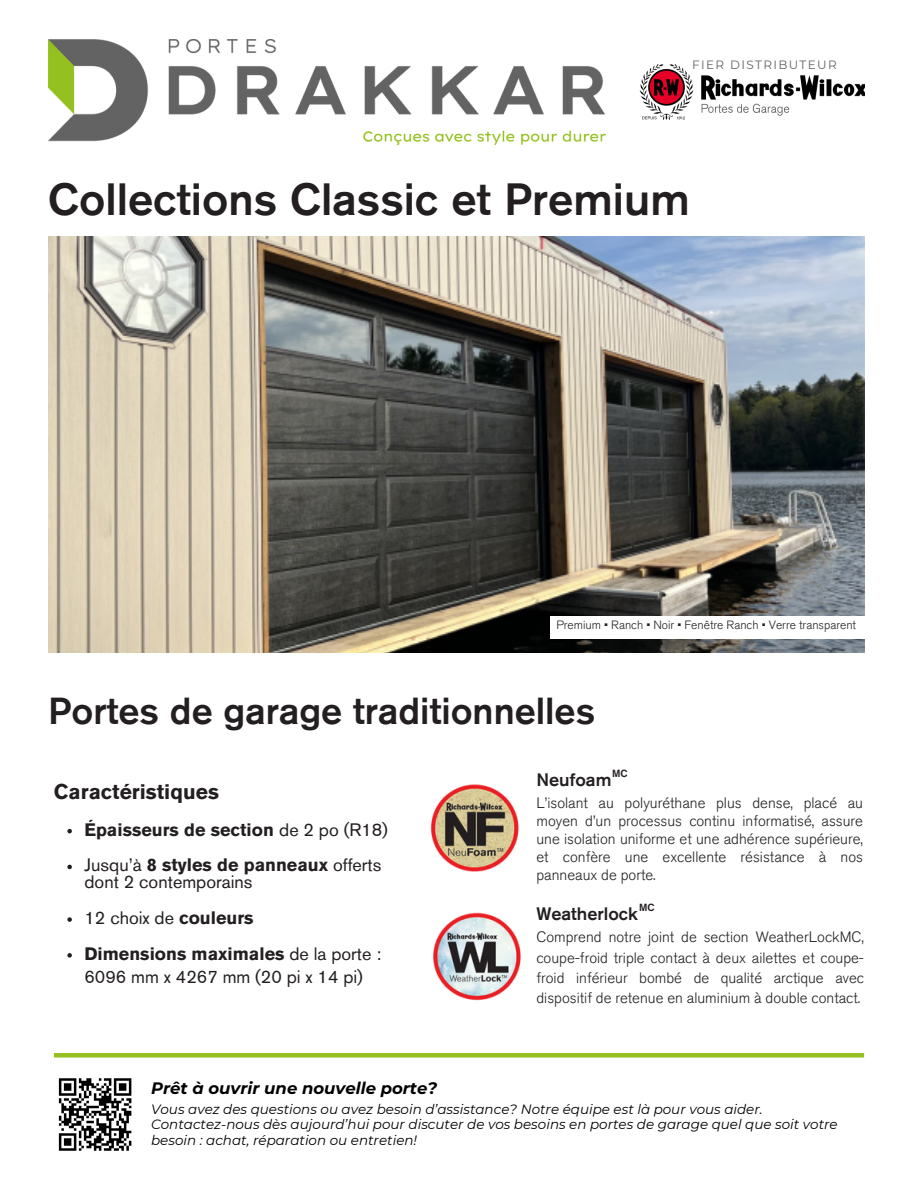
<style>
.page{position:relative;width:918px;height:1188px;background:#fff}
.page>*{position:absolute;margin:0;border:0;box-sizing:border-box;transform-origin:0 0}
.t1{font:500 45px "Akzidenz Grotesk Pro";color:#231f20}
.t2{font:500 37.5px "Akzidenz Grotesk Pro";color:#231f20}
.t3{font:700 21px "Akzidenz Grotesk Pro";color:#231f20}
.t4{font:18px/16.8px "Akzidenz Grotesk Pro";color:#231f20}
.t5{font:700 18px "Akzidenz Grotesk Pro";color:#231f20}
.t6{font:500 18px "Akzidenz Grotesk Pro";color:#231f20}
.t7{font:italic 700 16.5px "Montserrat";color:#000}
.t8{font:300 15px/18px "Akzidenz Grotesk Pro";color:#231f20;text-align:justify}
.t9{font:italic 13.5px/15.8px "Montserrat";color:#000}
.t10{font:300 12px "Akzidenz Grotesk Pro";color:#231f20}
.t11{font:12px "Montserrat";letter-spacing:.115em;color:#646363}
.t12{font:500 10.35px "Akzidenz Grotesk Pro";color:#231f20}
.s1{font-weight:400}
.s2{font-weight:700}
</style>
<div class="page">
<img style="left:639px;top:64px;width:226px;height:56px">
<img style="left:48px;top:40px;width:557px;height:104px">
<img style="left:48px;top:236px;width:817px;height:416px">
<div style="left:551px;top:616px;width:314px;height:23px;background:#fff"></div>
<img style="left:430px;top:784px;width:89px;height:88px">
<img style="left:433px;top:912px;width:88px;height:89px">
<svg style="left:67px;top:829px;width:5px;height:4px"></svg>
<svg style="left:67px;top:917px;width:5px;height:5px"></svg>
<svg style="left:67px;top:865px;width:5px;height:4px"></svg>
<svg style="left:67px;top:953px;width:5px;height:5px"></svg>
<div style="left:54px;top:1053px;width:810px;height:5px;background:#94c11f"></div>
<svg style="left:58px;top:1078px;width:74px;height:73px"></svg>
<p class="t11" style="left:692px;top:58px;width:146px">FIER DISTRIBUTEUR</p>
<p class="t1" style="left:48px;top:181px;width:643px">Collections Classic et Premium</p>
<p class="t10" style="left:556px;top:617px;width:301px">Premium • Ranch • Noir • Fenêtre Ranch • Verre transparent</p>
<h4 class="t2" style="left:48px;top:696px;width:549px">Portes de garage traditionnelles</h4>
<h6 class="t3" style="left:54px;top:784px;width:167px">Caractéristiques</h6>
<p class="t5" style="left:84px;top:822px;width:305px">Épaisseurs de section <span class="s1">de 2 po (R18)</span></p>
<h4 class="t4" style="left:84px;top:859px;width:299px">Jusqu’à <span class="s2">8 styles de panneaux</span> offerts dont 2 contemporains</h4>
<p class="t4" style="left:84px;top:911px;width:171px">12 choix de <span class="s2">couleurs</span></p>
<h6 class="t4" style="left:84px;top:943px;width:298px;line-height:23.7px"><span class="s2">Dimensions maximales</span> de la porte :<br>6096 mm x 4267 mm (20 pi x 14 pi)</h6>
<p class="t6" style="left:536px;top:773px;width:76px">Neufoam</p>
<p class="t12" style="left:612px;top:769px;width:17px">MC</p>
<p class="t8" style="left:536px;top:794px;width:328px">L’isolant au polyuréthane plus dense, placé au moyen d’un processus continu informatisé, assure une isolation uniforme et une adhérence supérieure, et confère une excellente résistance à nos panneaux de porte.</p>
<p class="t12" style="left:639px;top:903px;width:17px">MC</p>
<p class="t6" style="left:536px;top:906px;width:103px">Weatherlock</p>
<p class="t8" style="left:536px;top:927px;width:329px;line-height:20.2px">Comprend notre joint de section WeatherLockMC, coupe-froid triple contact à deux ailettes et coupe&shy;froid inférieur bombé de qualité arctique avec dispositif de retenue en aluminium à double contact.</p>
<p class="t7" style="left:151px;top:1078px;width:288px">Prêt à ouvrir une nouvelle porte?</p>
<h4 class="t9" style="left:151px;top:1101px;width:688px">Vous avez des questions ou avez besoin d’assistance? Notre équipe est là pour vous aider.<br>Contactez-nous dès aujourd’hui pour discuter de vos besoins en portes de garage quel que soit votre besoin : achat, réparation ou entretien!</h4>
</div>
